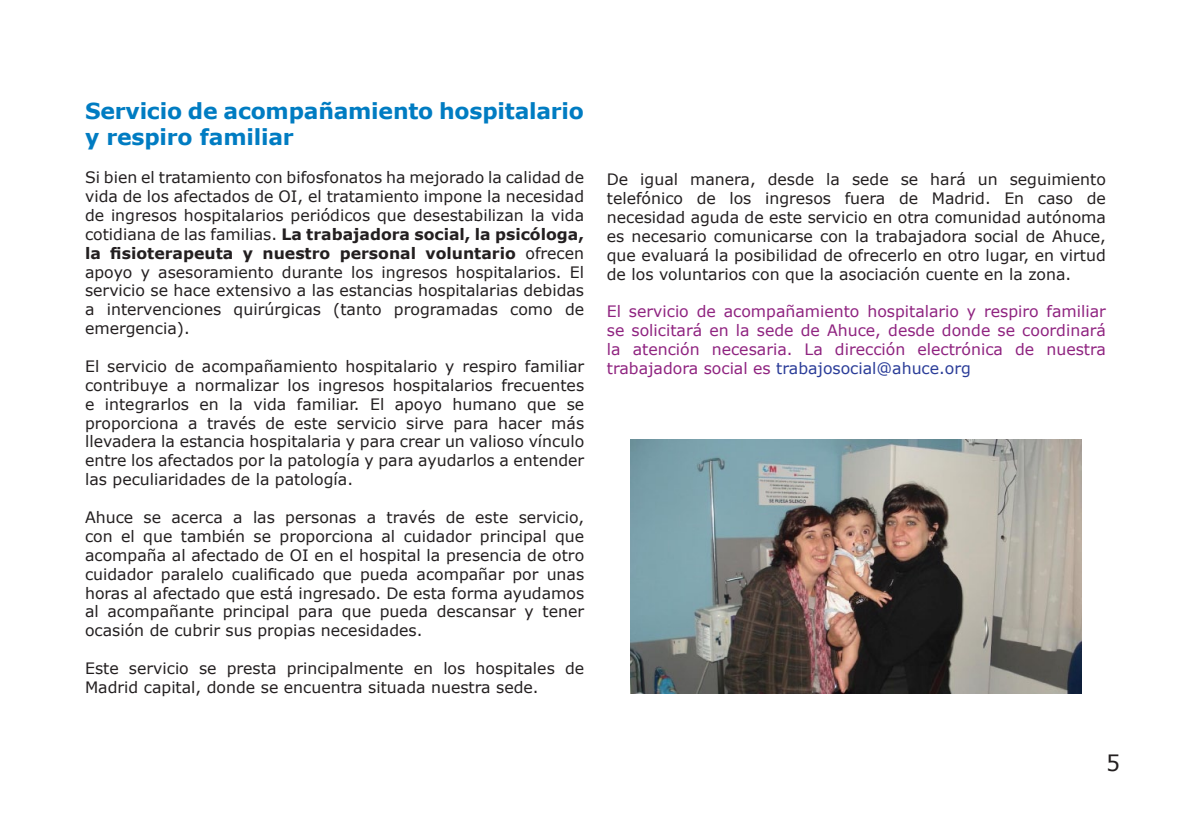
<style>
.page{position:relative;width:1191px;height:840px;background:#fff}
.page>*{position:absolute;margin:0;border:0;box-sizing:border-box;transform-origin:0 0}
.t1{font:700 22px "Verdana";letter-spacing:-.01em;color:#007cc2}
.t2{font:22px "Verdana";color:#231f20}
.t3{font:15.8px/18.8px "Verdana";color:#231f20;text-align:justify}
.t4{font:15.8px/18.8px "Verdana";color:#8f2380;text-align:justify}
.s1{font-weight:700}
.s2{color:#2a3c98}
</style>
<div class="page">
<img style="left:631px;top:439px;width:450px;height:254px">
<p class="t1" style="left:85px;top:95px;width:500px">Servicio de acompañamiento hospitalario</p>
<p class="t1" style="left:85px;top:122px;width:210px">y respiro familiar</p>
<p class="t3" style="left:85px;top:168px;width:500px">Si bien el tratamiento con bifosfonatos ha mejorado la calidad de vida de los afectados de OI, el tratamiento impone la necesidad de ingresos hospitalarios periódicos que desestabilizan la vida cotidiana de las familias. <span class="s1">La trabajadora social, la psicóloga, la fisioterapeuta y nuestro personal voluntario</span> ofrecen apoyo y asesoramiento durante los ingresos hospitalarios. El servicio se hace extensivo a las estancias hospitalarias debidas a intervenciones quirúrgicas (tanto programadas como de emergencia).</p>
<p class="t3" style="left:85px;top:356px;width:500px">El servicio de acompañamiento hospitalario y respiro familiar contribuye a normalizar los ingresos hospitalarios frecuentes e integrarlos en la vida familiar. El apoyo humano que se proporciona a través de este servicio sirve para hacer más llevadera la estancia hospitalaria y para crear un valioso vínculo entre los afectados por la patología y para ayudarlos a entender las peculiaridades de la patología.</p>
<p class="t3" style="left:85px;top:507px;width:500px">Ahuce se acerca a las personas a través de este servicio, con el que también se proporciona al cuidador principal que acompaña al afectado de OI en el hospital la presencia de otro cuidador paralelo cualificado que pueda acompañar por unas horas al afectado que está ingresado. De esta forma ayudamos al acompañante principal para que pueda descansar y tener ocasión de cubrir sus propias necesidades.</p>
<p class="t3" style="left:85px;top:658px;width:500px">Este servicio se presta principalmente en los hospitales de<br>Madrid capital, donde se encuentra situada nuestra sede.</p>
<p class="t3" style="left:607px;top:170px;width:500px">De igual manera, desde la sede se hará un seguimiento telefónico de los ingresos fuera de Madrid. En caso de necesidad aguda de este servicio en otra comunidad autónoma es necesario comunicarse con la trabajadora social de Ahuce, que evaluará la posibilidad de ofrecerlo en otro lugar, en virtud de los voluntarios con que la asociación cuente en la zona.</p>
<p class="t4" style="left:607px;top:302px;width:500px">El servicio de acompañamiento hospitalario y respiro familiar se solicitará en la sede de Ahuce, desde donde se coordinará la atención necesaria. La dirección electrónica de nuestra trabajadora social es <span class="s2">trabajosocial@ahuce.org</span></p>
<h1 class="t2" style="left:1106px;top:747px;width:15px">5</h1>
</div>
